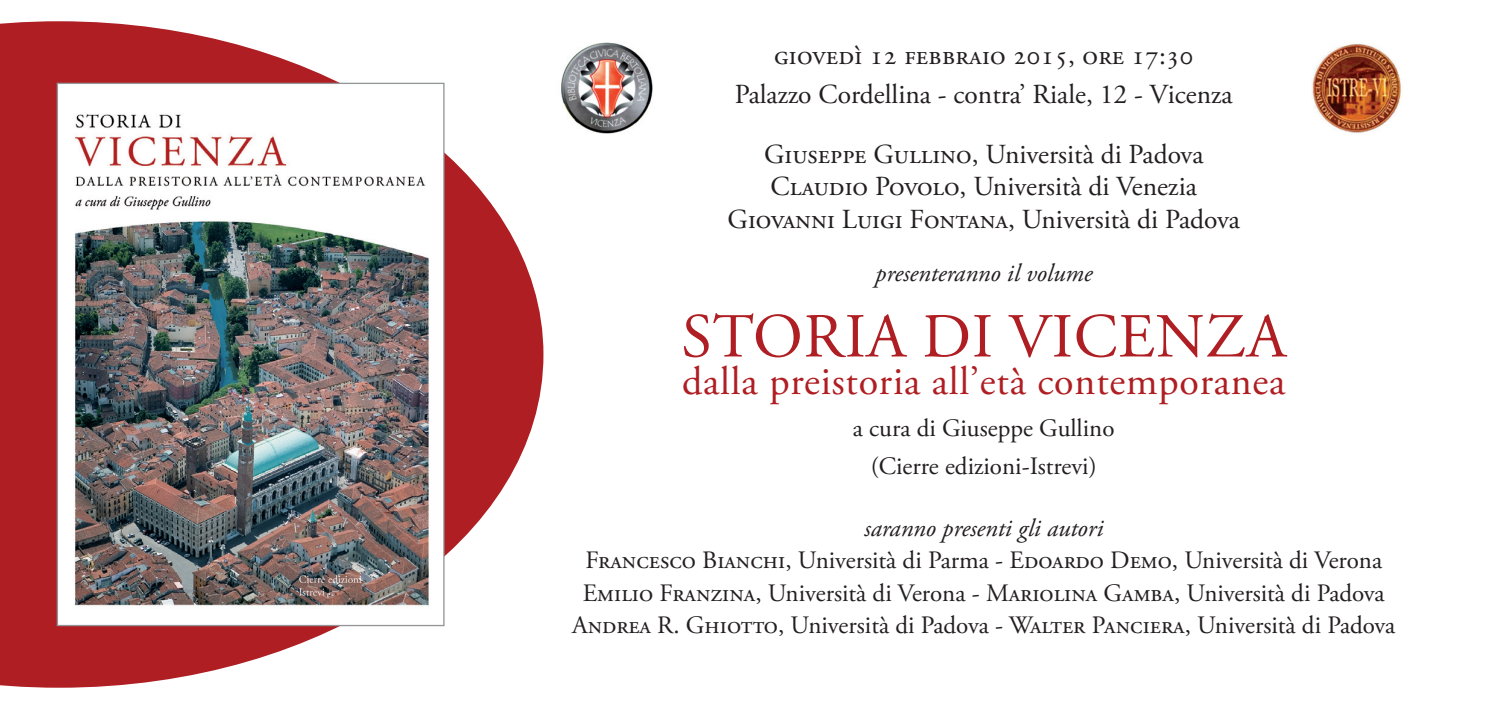
<style>
.page{position:relative;width:1489px;height:709px;background:#fff}
.page>*{position:absolute;margin:0;border:0;box-sizing:border-box;transform-origin:0 0}
.t1{font:62.5px "Adobe Garamond Pro";color:#af1e22}
.t2{font:40px "Adobe Garamond Pro";color:#af1e22}
.t3{font:27.5px/32.5px "Adobe Garamond Pro";color:#231f20;text-align:center}
.t4{font:25px/32.5px "Adobe Garamond Pro";color:#231f20;text-align:center}
.t5{font:italic 25px "Adobe Garamond Pro";color:#231f20}
</style>
<div class="page">
<svg style="left:0;top:21px;width:543px;height:666px;fill:#af1e22"></svg>
<img style="left:59px;top:85px;width:383px;height:539px">
<img style="left:1312px;top:44px;width:90px;height:89px">
<img style="left:561px;top:42px;width:92px;height:92px">
<p class="t3" style="left:734px;top:37px;width:499px;line-height:39px">giovedì 12 febbraio 2015, ore 17:30<br>Palazzo Cordellina - contra’ Riale, 12 - Vicenza</p>
<p class="t3" style="left:727px;top:139px;width:514px">Giuseppe Gullino, Università di Padova<br>Claudio Povolo, Università di Venezia<br>Giovanni Luigi Fontana, Università di Padova</p>
<p class="t5" style="left:875px;top:258px;width:219px">presenteranno il volume</p>
<h1 class="t1" style="left:681px;top:299px;width:595px">storia di vicenza</h1>
<h2 class="t2" style="left:682px;top:357px;width:605px">dalla preistoria all’età contemporanea</h2>
<p class="t4" style="left:852px;top:410px;width:263px;line-height:37.5px">a cura di Giuseppe Gullino (Cierre edizioni-Istrevi)</p>
<p class="t5" style="left:864px;top:513px;width:241px">saranno presenti gli autori</p>
<p class="t4" style="left:572px;top:545px;width:825px">Francesco Bianchi, Università di Parma - Edoardo Demo, Università di Verona<br>Emilio Franzina, Università di Verona - Mariolina Gamba, Università di Padova<br>Andrea R. Ghiotto, Università di Padova - Walter Panciera, Università di Padova</p>
</div>
